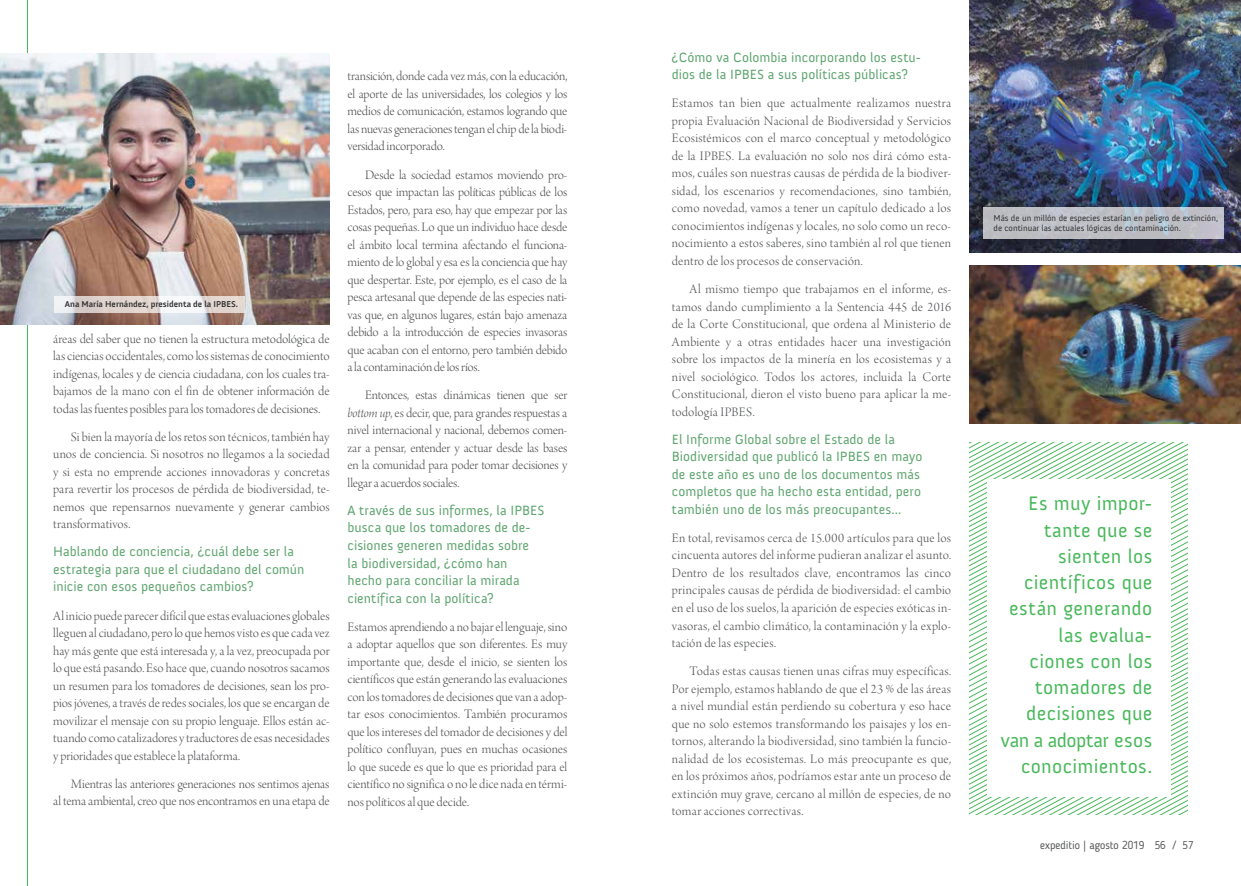
<style>
.page{position:relative;width:1241px;height:886px;background:#fff}
.page>*{position:absolute;margin:0;border:0;box-sizing:border-box;transform-origin:0 0}
.t1{font:20px/26.2px "Anivers";letter-spacing:.02em;color:#49b85b;text-align:right}
.t2{font:13.75px/17.5px "Arno Pro Light Display";color:#58595b;text-align:justify}
.t3{font:13.75px/17.5px "Anivers";letter-spacing:.005em;color:#5da46e}
.t4{font:11.25px "Blogger Sans";color:#58595b}
.t5{font:8.75px/10.5px "Anivers";color:#333}
.t6{font:700 8.75px "Anivers";color:#333}
.s1{font-family:"Arno Pro Light Italic Display"}
</style>
<div class="page">
<hr style="left:27px;top:0;width:1px;height:886px;background:#49b85b">
<img style="left:0;top:53px;width:330px;height:271px">
<svg style="left:54px;top:296px;width:190px;height:17px;fill:#e5d8d2"></svg>
<svg style="left:969px;top:443px;width:218px;height:371px"></svg>
<div style="left:986px;top:479px;width:183px;height:317px;background:#fff"></div>
<img style="left:969px;top:0;width:271px;height:252px">
<img style="left:969px;top:266px;width:271px;height:157px">
<svg style="left:983px;top:207px;width:240px;height:31px;background:#bdbfc6"></svg>
<p class="t6" style="left:65px;top:299px;width:175px">Ana María Hernández, presidenta de la IPBES.</p>
<p class="t2" style="left:53px;top:331px;width:278px">áreas del saber que no tienen la estructura metodológica de las ciencias occidentales, como los sistemas de conocimiento indígenas, locales y de ciencia ciudadana, con los cuales tra&shy;bajamos de la mano con el fin de obtener información de todas las fuentes posibles para los tomadores de decisiones.</p>
<p class="t2" style="left:53px;top:429px;width:278px;text-indent:18px">Si bien la mayoría de los retos son técnicos, también hay unos de conciencia. Si nosotros no llegamos a la sociedad y si esta no emprende acciones innovadoras y concretas para revertir los procesos de pérdida de biodiversidad, te&shy;nemos que repensarnos nuevamente y generar cambios transformativos.</p>
<p class="t3" style="left:53px;top:543px;width:253px">Hablando de conciencia, ¿cuál debe ser la estrategia para que el ciudadano del común inicie con esos pequeños cambios?</p>
<p class="t2" style="left:53px;top:608px;width:278px">Al inicio puede parecer difícil que estas evaluaciones globales lleguen al ciudadano, pero lo que hemos visto es que cada vez hay más gente que está interesada y, a la vez, preocupada por lo que está pasando. Eso hace que, cuando nosotros sacamos un resumen para los tomadores de decisiones, sean los pro&shy;pios jóvenes, a través de redes sociales, los que se encargan de movilizar el mensaje con su propio lenguaje. Ellos están ac&shy;tuando como catalizadores y traductores de esas necesidades y prioridades que establece la plataforma.</p>
<p class="t2" style="left:53px;top:776px;width:278px;text-align:right">Mientras las anteriores generaciones nos sentimos ajenas<br>al tema ambiental, creo que nos encontramos en una etapa de</p>
<p class="t2" style="left:347px;top:69px;width:221px">transición, donde cada vez más, con la educación, el aporte de las universidades, los colegios y los medios de comunicación, estamos logrando que las nuevas generaciones tengan el chip de la biodi&shy;versidad incorporado.</p>
<p class="t2" style="left:347px;top:167px;width:221px;text-indent:18px">Desde la sociedad estamos moviendo pro&shy;cesos que impactan las políticas públicas de los Estados, pero, para eso, hay que empezar por las cosas pequeñas. Lo que un individuo hace desde el ámbito local termina afectando el funciona&shy;miento de lo global y esa es la conciencia que hay que despertar. Este, por ejemplo, es el caso de la pesca artesanal que depende de las especies nati&shy;vas que, en algunos lugares, están bajo amenaza debido a la introducción de especies invasoras que acaban con el entorno, pero también debido a la contaminación de los ríos.</p>
<p class="t2" style="left:347px;top:387px;width:221px;text-indent:18px">Entonces, estas dinámicas tienen que ser <span class="s1">bottom up</span>, es decir, que, para grandes respuestas a nivel internacional y nacional, debemos comen&shy;zar a pensar, entender y actuar desde las bases en la comunidad para poder tomar decisiones y llegar a acuerdos sociales.</p>
<p class="t3" style="left:347px;top:502px;width:198px">A través de sus informes, la IPBES busca que los tomadores de de&shy;cisiones generen medidas sobre<br>la biodiversidad, ¿cómo han hecho para conciliar la mirada científica con la política?</p>
<p class="t2" style="left:347px;top:619px;width:221px">Estamos aprendiendo a no bajar el lenguaje, sino a adoptar aquellos que son diferentes. Es muy importante que, desde el inicio, se sienten los científicos que están generando las evaluaciones con los tomadores de decisiones que van a adop&shy;tar esos conocimientos. También procuramos que los intereses del tomador de decisiones y del político confluyan, pues en muchas ocasiones lo que sucede es que lo que es prioridad para el científico no significa o no le dice nada en térmi&shy;nos políticos al que decide.</p>
<p class="t3" style="left:671px;top:49px;width:250px">¿Cómo va Colombia incorporando los estu&shy;dios de la IPBES a sus políticas públicas?</p>
<p class="t2" style="left:671px;top:95px;width:281px">Estamos tan bien que actualmente realizamos nuestra propia Evaluación Nacional de Biodiversidad y Servicios Ecosistémicos con el marco conceptual y metodológico de la IPBES. La evaluación no solo nos dirá cómo esta&shy;mos, cuáles son nuestras causas de pérdida de la biodiver&shy;sidad, los escenarios y recomendaciones, sino también, como novedad, vamos a tener un capítulo dedicado a los conocimientos indígenas y locales, no solo como un reco&shy;nocimiento a estos saberes, sino también al rol que tienen dentro de los procesos de conservación.</p>
<p class="t2" style="left:671px;top:281px;width:281px;text-indent:18px">Al mismo tiempo que trabajamos en el informe, es&shy;tamos dando cumplimiento a la Sentencia 445 de 2016 de la Corte Constitucional, que ordena al Ministerio de Ambiente y a otras entidades hacer una investigación sobre los impactos de la minería en los ecosistemas y a nivel sociológico. Todos los actores, incluida la Corte Constitucional, dieron el visto bueno para aplicar la me&shy;todología IPBES.</p>
<p class="t3" style="left:671px;top:431px;width:252px">El Informe Global sobre el Estado de la Biodiversidad que publicó la IPBES en mayo de este año es uno de los documentos más completos que ha hecho esta entidad, pero también uno de los más preocupantes…</p>
<p class="t2" style="left:671px;top:530px;width:281px">En total, revisamos cerca de 15.000 artículos para que los cincuenta autores del informe pudieran analizar el asunto.<br>Dentro de los resultados clave, encontramos las cinco principales causas de pérdida de biodiversidad: el cambio en el uso de los suelos, la aparición de especies exóticas in&shy;vasoras, el cambio climático, la contaminación y la explo&shy;tación de las especies.</p>
<p class="t2" style="left:671px;top:663px;width:281px;text-indent:18px">Todas estas causas tienen unas cifras muy específicas.<br>Por ejemplo, estamos hablando de que el 23 % de las áreas a nivel mundial están perdiendo su cobertura y eso hace que no solo estemos transformando los paisajes y los en&shy;tornos, alterando la biodiversidad, sino también la funcio&shy;nalidad de los ecosistemas. Lo más preocupante es que, en los próximos años, podríamos estar ante un proceso de extinción muy grave, cercano al millón de especies, de no tomar acciones correctivas.</p>
<p class="t5" style="left:993px;top:213px;width:226px">Más de un millón de especies estarían en peligro de extinción, de continuar las actuales lógicas de contaminación.</p>
<h1 class="t1" style="left:1000px;top:491px;width:153px">Es muy impor&shy;tante que se sienten los científicos que están generando las evalua&shy;ciones con los tomadores de decisiones que van a adoptar esos conocimientos.</h1>
<p class="t4" style="left:1040px;top:838px;width:155px">expeditio | agosto 2019 56 / 57</p>
</div>
